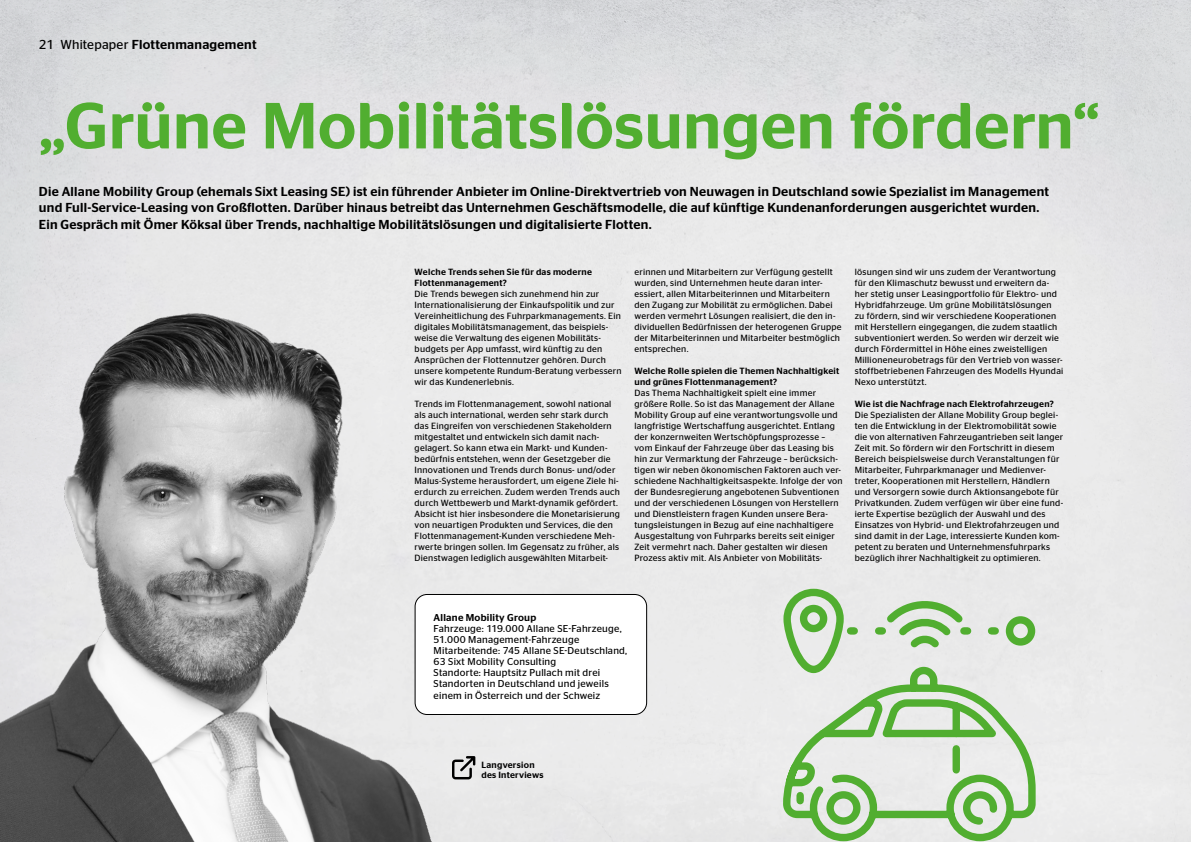
<style>
.page{position:relative;width:1191px;height:842px;background:#fff}
.page>*{position:absolute;margin:0;border:0;box-sizing:border-box;transform-origin:0 0}
.t1{font:500 65px "Continental Stag Sans";letter-spacing:.005em;color:#51ae30}
.t2{font:500 13px/16.5px "Continental Stag Sans";letter-spacing:.02em;color:#000}
.t3{font:10px/11px "Continental Stag Sans";letter-spacing:.025em;color:#000}
.t4{font:500 10px "Continental Stag Sans";letter-spacing:.025em;color:#000}
.t5{font:9px/11px "Continental Stag Sans";letter-spacing:.025em;color:#000}
.t6{font:500 9px/11px "Continental Stag Sans";letter-spacing:.03em;color:#000}
.s1{font-weight:400}
</style>
<div class="page">
<img style="left:0;top:0;width:1191px;height:842px">
<div style="left:415px;top:594px;width:231px;height:120px;background:#fff;border-radius:12px"></div>
<div style="left:414px;top:594px;width:233px;height:121px;border:1px solid #000;border-radius:12px"></div>
<svg style="left:783px;top:589px;width:252px;height:74px;background:#cbddc4"></svg>
<svg style="left:783px;top:663px;width:252px;height:178px;background:#c4dbbc"></svg>
<img style="left:0;top:293px;width:431px;height:549px">
<svg style="left:452px;top:756px;width:23px;height:23px"></svg>
<h2 class="t2" style="left:39px;top:37px;width:219px"><span class="s1">21 Whitepaper</span> Flottenmanagement</h2>
<h1 class="t1" style="left:39px;top:88px;width:1062px">„Grüne Mobilitätslösungen fördern“</h1>
<p class="t2" style="left:39px;top:183px;width:1011px">Die Allane Mobility Group (ehemals Sixt Leasing SE) ist ein führender Anbieter im Online-Direktvertrieb von Neuwagen in Deutschland sowie Spezialist im Management und Full-Service-Leasing von Großflotten. Darüber hinaus betreibt das Unternehmen Geschäftsmodelle, die auf künftige Kundenanforderungen ausgerichtet wurden.<br>Ein Gespräch mit Ömer Köksal über Trends, nachhaltige Mobilitätslösungen und digitalisierte Flotten.</p>
<p class="t6" style="left:414px;top:266px;width:179px">Welche Trends sehen Sie für das moderne<br>Flottenmanagement?</p>
<p class="t5" style="left:414px;top:288px;width:208px">Die Trends bewegen sich zunehmend hin zur Internationalisierung der Einkaufspolitik und zur Vereinheitlichung des Fuhrparkmanagements. Ein digitales Mobilitätsmanagement, das beispiels&shy;weise die Verwaltung des eigenen Mobilitäts&shy;budgets per App umfasst, wird künftig zu den Ansprüchen der Flottennutzer gehören. Durch unsere kompetente Rundum-Beratung verbessern wir das Kundenerlebnis.</p>
<p class="t5" style="left:414px;top:398px;width:207px">Trends im Flottenmanagement, sowohl national als auch international, werden sehr stark durch das Eingreifen von verschiedenen Stakeholdern mitgestaltet und entwickeln sich damit nach&shy;gelagert. So kann etwa ein Markt- und Kunden&shy;bedürfnis entstehen, wenn der Gesetzgeber die Innovationen und Trends durch Bonus- und/oder Malus-Systeme herausfordert, um eigene Ziele hi&shy;erdurch zu erreichen. Zudem werden Trends auch durch Wettbewerb und Markt-dynamik gefördert.<br>Absicht ist hier insbesondere die Monetarisierung von neuartigen Produkten und Services, die den Flottenmanagement-Kunden verschiedene Meh&shy;rwerte bringen sollen. Im Gegensatz zu früher, als Dienstwagen lediglich ausgewählten Mitarbeit-</p>
<p class="t5" style="left:634px;top:266px;width:209px">erinnen und Mitarbeitern zur Verfügung gestellt wurden, sind Unternehmen heute daran inter&shy;essiert, allen Mitarbeiterinnen und Mitarbeitern den Zugang zur Mobilität zu ermöglichen. Dabei werden vermehrt Lösungen realisiert, die den in&shy;dividuellen Bedürfnissen der heterogenen Gruppe der Mitarbeiterinnen und Mitarbeiter bestmöglich entsprechen.</p>
<p class="t6" style="left:634px;top:365px;width:206px">Welche Rolle spielen die Themen Nachhaltigkeit und grünes Flottenmanagement?</p>
<p class="t5" style="left:634px;top:387px;width:210px">Das Thema Nachhaltigkeit spielt eine immer größere Rolle. So ist das Management der Allane Mobility Group auf eine verantwortungsvolle und langfristige Wertschaffung ausgerichtet. Entlang der konzernweiten Wertschöpfungsprozesse – vom Einkauf der Fahrzeuge über das Leasing bis hin zur Vermarktung der Fahrzeuge – berücksich&shy;tigen wir neben ökonomischen Faktoren auch ver&shy;schiedene Nachhaltigkeitsaspekte. Infolge der von der Bundesregierung angebotenen Subventionen und der verschiedenen Lösungen von Herstellern und Dienstleistern fragen Kunden unsere Bera&shy;tungsleistungen in Bezug auf eine nachhaltigere Ausgestaltung von Fuhrparks bereits seit einiger Zeit vermehrt nach. Daher gestalten wir diesen Prozess aktiv mit. Als Anbieter von Mobilitäts-</p>
<p class="t5" style="left:855px;top:266px;width:210px">lösungen sind wir uns zudem der Verantwortung für den Klimaschutz bewusst und erweitern da&shy;her stetig unser Leasingportfolio für Elektro- und Hybridfahrzeuge. Um grüne Mobilitätslösungen zu fördern, sind wir verschiedene Kooperationen mit Herstellern eingegangen, die zudem staatlich subventioniert werden. So werden wir derzeit wie durch Fördermittel in Höhe eines zweistelligen Millioneneurobetrags für den Vertrieb von wasser&shy;stoffbetriebenen Fahrzeugen des Modells Hyundai Nexo unterstützt.</p>
<p class="t6" style="left:855px;top:398px;width:200px">Wie ist die Nachfrage nach Elektrofahrzeugen?</p>
<p class="t5" style="left:855px;top:409px;width:210px">Die Spezialisten der Allane Mobility Group beglei&shy;ten die Entwicklung in der Elektromobilität sowie die von alternativen Fahrzeugantrieben seit langer Zeit mit. So fördern wir den Fortschritt in diesem Bereich beispielsweise durch Veranstaltungen für Mitarbeiter, Fuhrparkmanager und Medienver&shy;treter, Kooperationen mit Herstellern, Händlern und Versorgern sowie durch Aktionsangebote für Privatkunden. Zudem verfügen wir über eine fund&shy;ierte Expertise bezüglich der Auswahl und des Einsatzes von Hybrid- und Elektrofahrzeugen und sind damit in der Lage, interessierte Kunden kom&shy;petent zu beraten und Unternehmensfuhrparks bezüglich ihrer Nachhaltigkeit zu optimieren.</p>
<p class="t4" style="left:433px;top:612px;width:104px">Allane Mobility Group</p>
<p class="t3" style="left:433px;top:623px;width:195px">Fahrzeuge: 119.000 Allane SE-Fahrzeuge, 51.000 Management-Fahrzeuge Mitarbeitende: 745 Allane SE-Deutschland, 63 Sixt Mobility Consulting<br>Standorte: Hauptsitz Pullach mit drei Standorten in Deutschland und jeweils einem in Österreich und der Schweiz</p>
<p class="t6" style="left:481px;top:760px;width:64px;line-height:10px">Langversion des Interviews</p>
</div>
